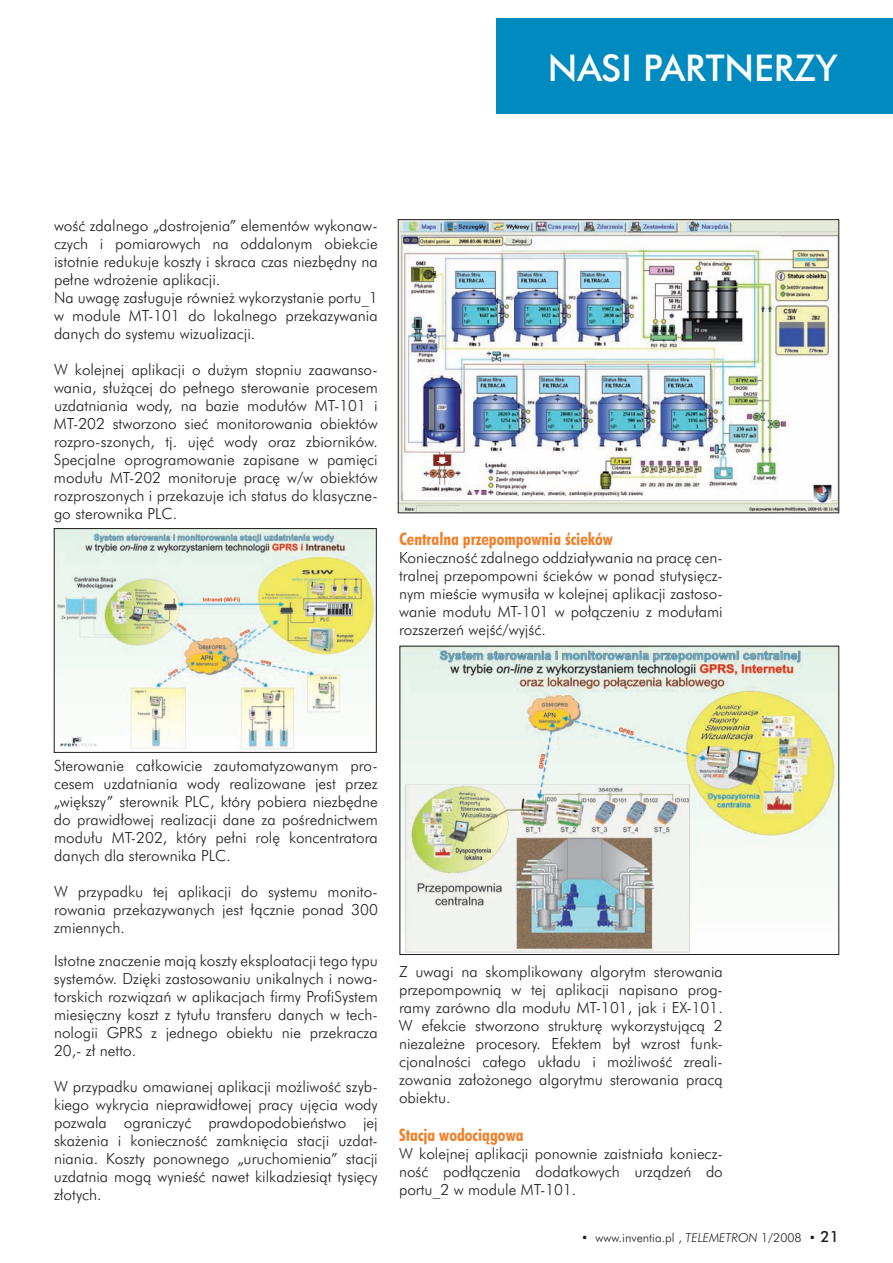
<style>
.page{position:relative;width:893px;height:1263px;background:#fff}
.page>*{position:absolute;margin:0;border:0;box-sizing:border-box;transform-origin:0 0}
.t1{font:36px "Futura Md PL";color:#fff}
.t2{font:16.5px "Futura Bd Cn PL";color:#f37d26}
.t3{font:15px/18px "Futura Lt PL";color:#231f20;text-align:justify}
.t4{font:12px "Futura Lt PL";color:#231f20}
.s1{font-style:italic}
.s2{font-family:"Futura Md PL";font-size:15px}
</style>
<div class="page">
<img style="left:402px;top:648px;width:435px;height:305px">
<img style="left:400px;top:221px;width:437px;height:290px">
<div style="left:398px;top:219px;width:441px;height:294px;border:1px solid #231f20"></div>
<div style="left:496px;top:18px;width:397px;height:96px;background:#008bc0"></div>
<img style="left:56px;top:530px;width:318px;height:220px">
<div style="left:54px;top:528px;width:322px;height:225px;border:1px solid #231f20"></div>
<h1 class="t1" style="left:548px;top:45px;width:292px">NASI PARTNERZY</h1>
<p class="t3" style="left:54px;top:216px;width:325px;text-align:left">wość zdalnego „dostrojenia” elementów wykonaw&shy;czych i pomiarowych na oddalonym obiekcie istotnie redukuje koszty i skraca czas niezbędny na pełne wdrożenie aplikacji.<br>Na uwagę zasługuje również wykorzystanie portu_1 w module MT-101 do lokalnego przekazywania danych do systemu wizualizacji.</p>
<p class="t3" style="left:54px;top:360px;width:325px">W kolejnej aplikacji o dużym stopniu zaawanso&shy;wania, służącej do pełnego sterowanie procesem uzdatniania wody, na bazie modułów MT-101 i MT-202 stworzono sieć monitorowania obiektów rozpro-szonych, tj. ujęć wody oraz zbiorników.<br>Specjalne oprogramowanie zapisane w pamięci modułu MT-202 monitoruje pracę w/w obiektów rozproszonych i przekazuje ich status do klasyczne&shy;go sterownika PLC.</p>
<p class="t2" style="left:399px;top:528px;width:215px">Centralna przepompownia ścieków</p>
<p class="t3" style="left:399px;top:548px;width:325px">Konieczność zdalnego oddziaływania na pracę cen&shy;tralnej przepompowni ścieków w ponad stutysięcz&shy;nym mieście wymusiła w kolejnej aplikacji zastoso&shy;wanie modułu MT-101 w połączeniu z modułami rozszerzeń wejść/wyjść.</p>
<p class="t3" style="left:54px;top:756px;width:325px">Sterowanie całkowicie zautomatyzowanym pro&shy;cesem uzdatniania wody realizowane jest przez „większy” sterownik PLC, który pobiera niezbędne do prawidłowej realizacji dane za pośrednictwem modułu MT-202, który pełni rolę koncentratora danych dla sterownika PLC.</p>
<p class="t3" style="left:54px;top:882px;width:325px">W przypadku tej aplikacji do systemu monito&shy;rowania przekazywanych jest łącznie ponad 300 zmiennych.</p>
<p class="t3" style="left:54px;top:951px;width:325px">Istotne znaczenie mają koszty eksploatacji tego typu systemów. Dzięki zastosowaniu unikalnych i nowa&shy;torskich rozwiązań w aplikacjach firmy ProfiSystem miesięczny koszt z tytułu transferu danych w tech&shy;nologii GPRS z jednego obiektu nie przekracza 20,- zł netto.</p>
<p class="t3" style="left:54px;top:1077px;width:325px">W przypadku omawianej aplikacji możliwość szyb&shy;kiego wykrycia nieprawidłowej pracy ujęcia wody pozwala ograniczyć prawdopodobieństwo jej skażenia i konieczność zamknięcia stacji uzdat&shy;niania. Koszty ponownego „uruchomienia” stacji uzdatnia mogą wynieść nawet kilkadziesiąt tysięcy złotych.</p>
<p class="t3" style="left:399px;top:962px;width:325px">Z uwagi na skomplikowany algorytm sterowania przepompownią w tej aplikacji napisano prog&shy;ramy zarówno dla modułu MT-101, jak i EX-101.<br>W efekcie stworzono strukturę wykorzystującą 2 niezależne procesory. Efektem był wzrost funk&shy;cjonalności całego układu i możliwość zreali&shy;zowania założonego algorytmu sterowania pracą obiektu.</p>
<p class="t2" style="left:399px;top:1124px;width:126px">Stacja wodociągowa</p>
<p class="t3" style="left:399px;top:1144px;width:325px">W kolejnej aplikacji ponownie zaistniała koniecz&shy;ność podłączenia dodatkowych urządzeń do portu_2 w module MT-101.</p>
<p class="t4" style="left:581px;top:1230px;width:248px">• www.inventia.pl , <span class="s1">TELEMETRON</span> 1/2008 • <span class="s2">21</span></p>
</div>
